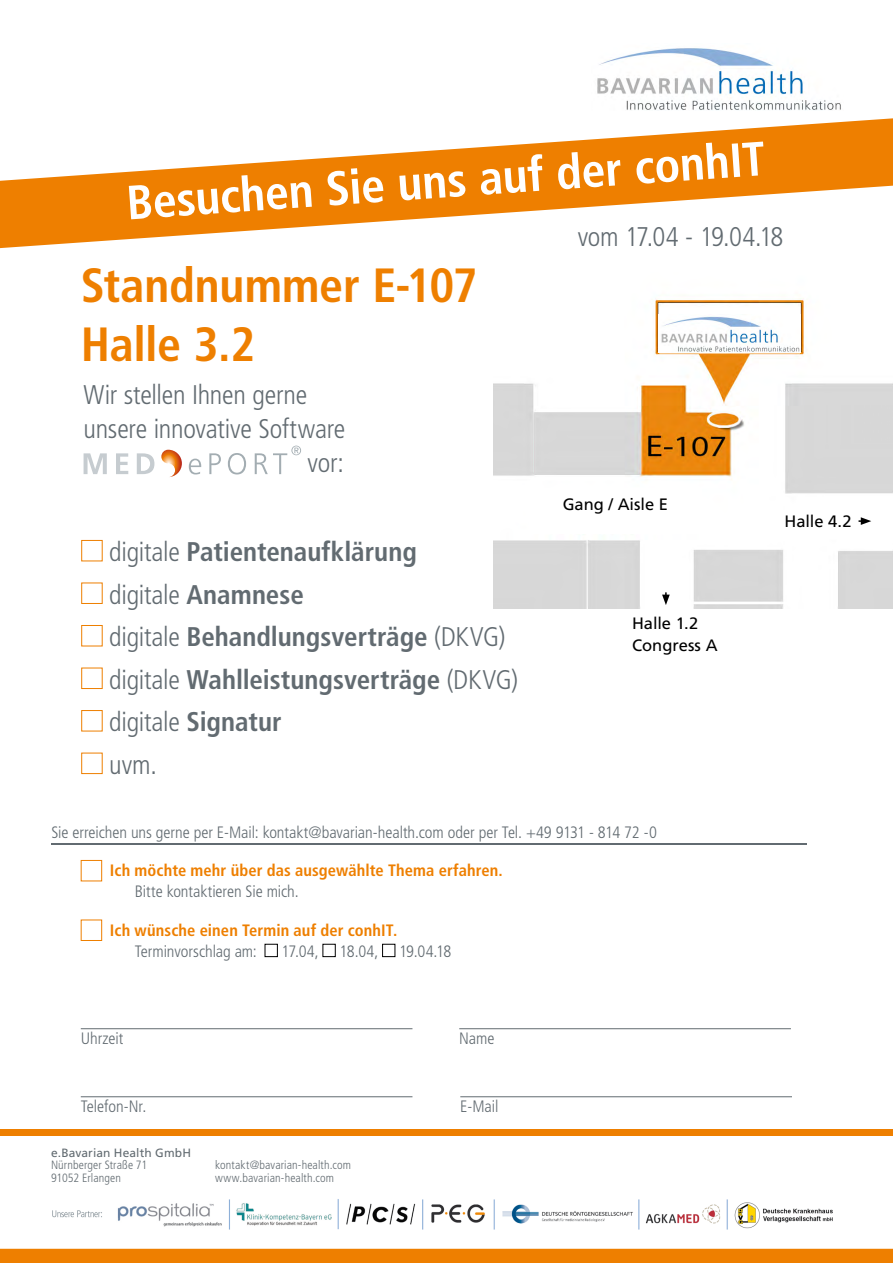
<style>
.page{position:relative;width:893px;height:1263px;background:#fff}
.page>*{position:absolute;margin:0;border:0;box-sizing:border-box;transform-origin:0 0}
.t1{font:700 condensed 48px "Frutiger LT Pro";color:#fff}
.t2{font:700 condensed 48px/59.6px "Frutiger LT Pro";letter-spacing:-.005em;color:#ee7f00}
.t3{font:700 condensed 27px/42.5px "Frutiger LT Pro";color:#626b71}
.t4{font:300 condensed 27px "Frutiger LT Pro";letter-spacing:-.01em;color:#626b71}
.t5{font:300 condensed 16.5px "Frutiger LT Pro";letter-spacing:-.005em;color:#626b71}
.t6{font:700 condensed 16.5px "Frutiger LT Pro";letter-spacing:.005em;color:#ee7f00}
.t7{font:16.5px/21.3px "Frutiger LT Pro";color:#000}
.t8{font:300 condensed 12px/12.8px "Frutiger LT Pro";letter-spacing:.01em;color:#626b71}
.t9{font:12px "Frutiger LT Pro";letter-spacing:.01em;color:#626b71}
.s1{font-weight:300}
</style>
<div class="page">
<div style="left:0;top:1129px;width:893px;height:6px;background:#ee7f00"></div>
<img style="left:597px;top:48px;width:244px;height:63px">
<hr style="left:51px;top:843px;width:755px;height:2px;background:#626b71">
<div style="left:81px;top:860px;width:21px;height:21px;background:#fff;border:1px solid #ee7f00"></div>
<div style="left:81px;top:919px;width:21px;height:22px;background:#fff;border:1px solid #ee7f00"></div>
<div style="left:265px;top:944px;width:13px;height:13px;border:1px solid #000"></div>
<div style="left:323px;top:944px;width:12px;height:13px;border:1px solid #000"></div>
<div style="left:382px;top:944px;width:13px;height:13px;border:1px solid #000"></div>
<hr style="left:460px;top:1096px;width:332px;height:1px;background:#626b71">
<hr style="left:81px;top:1096px;width:331px;height:1px;background:#626b71">
<hr style="left:459px;top:1028px;width:332px;height:1px;background:#626b71">
<hr style="left:81px;top:1028px;width:331px;height:1px;background:#626b71">
<svg style="left:0;top:118px;width:893px;height:130px;fill:#ee7f00"></svg>
<svg style="left:84px;top:453px;width:23px;height:21px"></svg>
<svg style="left:116px;top:453px;width:12px;height:21px"></svg>
<svg style="left:137px;top:453px;width:17px;height:21px"></svg>
<svg style="left:189px;top:459px;width:12px;height:15px"></svg>
<svg style="left:209px;top:453px;width:12px;height:21px"></svg>
<svg style="left:228px;top:453px;width:18px;height:21px"></svg>
<svg style="left:161px;top:450px;width:21px;height:27px"></svg>
<svg style="left:255px;top:446px;width:46px;height:28px"></svg>
<div style="left:81px;top:540px;width:22px;height:21px;background:#fff;border:1px solid #ee7f00"></div>
<div style="left:81px;top:583px;width:22px;height:21px;background:#fff;border:1px solid #ee7f00"></div>
<div style="left:81px;top:625px;width:22px;height:21px;background:#fff;border:1px solid #ee7f00"></div>
<div style="left:81px;top:668px;width:22px;height:21px;background:#fff;border:1px solid #ee7f00"></div>
<div style="left:81px;top:710px;width:22px;height:21px;background:#fff;border:1px solid #ee7f00"></div>
<div style="left:81px;top:753px;width:22px;height:21px;background:#fff;border:1px solid #ee7f00"></div>
<img style="left:52px;top:1199px;width:781px;height:31px">
<div style="left:0;top:1248px;width:893px;height:15px;background:#ee7f00"></div>
<img style="left:493px;top:298px;width:400px;height:310px">
<div style="left:528px;top:487px;width:174px;height:21px;background:#fff"></div>
<div style="left:528px;top:499px;width:174px;height:35px;background:#fff"></div>
<div style="left:659px;top:306px;width:141px;height:47px;background:#fff"></div>
<img style="left:659px;top:314px;width:141px;height:38px">
<svg style="left:858px;top:517px;width:13px;height:8px"></svg>
<svg style="left:662px;top:592px;width:8px;height:13px"></svg>
<h1 class="t1" style="left:124px;top:175px;width:642px;rotate:-4deg">Besuchen Sie uns auf der conhIT</h1>
<h2 class="t4" style="left:578px;top:222px;width:207px">vom 17.04 - 19.04.18</h2>
<h1 class="t2" style="left:81px;top:256px;width:399px">Standnummer E-107<br>Halle 3.2</h1>
<h2 class="t4" style="left:84px;top:379px;width:225px">Wir stellen Ihnen gerne</h2>
<h2 class="t4" style="left:84px;top:413px;width:263px">unsere innovative Software</h2>
<h2 class="t4" style="left:308px;top:447px;width:38px">vor:</h2>
<h2 class="t3" style="left:109px;top:530px;width:410px"><span class="s1">digitale</span> Patientenaufklärung<br><span class="s1">digitale</span> Anamnese<br><span class="s1">digitale</span> Behandlungsverträge <span class="s1">(DKVG) digitale</span> Wahlleistungsverträge <span class="s1">(DKVG) digitale</span> Signatur<br><span class="s1">uvm.</span></h2>
<p class="t7" style="left:563px;top:494px;width:107px">Gang / Aisle E</p>
<p class="t7" style="left:632px;top:613px;width:87px">Halle 1.2<br>Congress A</p>
<p class="t5" style="left:51px;top:822px;width:607px">Sie erreichen uns gerne per E-Mail: kontakt@bavarian-health.com oder per Tel. +49 9131 - 814 72 -0</p>
<p class="t6" style="left:110px;top:860px;width:394px">Ich möchte mehr über das ausgewählte Thema erfahren.</p>
<p class="t5" style="left:135px;top:882px;width:165px">Bitte kontaktieren Sie mich.</p>
<p class="t6" style="left:110px;top:920px;width:289px">Ich wünsche einen Termin auf der conhIT.</p>
<p class="t5" style="left:135px;top:942px;width:124px">Terminvorschlag am:</p>
<p class="t5" style="left:282px;top:942px;width:39px">17.04,</p>
<p class="t5" style="left:340px;top:942px;width:40px">18.04,</p>
<p class="t5" style="left:399px;top:942px;width:54px">19.04.18</p>
<p class="t5" style="left:81px;top:1029px;width:44px">Uhrzeit</p>
<p class="t5" style="left:459px;top:1029px;width:37px">Name</p>
<p class="t5" style="left:81px;top:1097px;width:67px">Telefon-Nr.</p>
<p class="t5" style="left:460px;top:1097px;width:40px">E-Mail</p>
<p class="t9" style="left:51px;top:1145px;width:142px">e.Bavarian Health GmbH</p>
<p class="t8" style="left:51px;top:1159px;width:98px">Nürnberger Straße 71<br>91052 Erlangen</p>
<p class="t8" style="left:215px;top:1159px;width:137px">kontakt@bavarian-health.com www.bavarian-health.com</p>
<p class="t7" style="left:784px;top:511px;width:69px">Halle 4.2</p>
</div>
